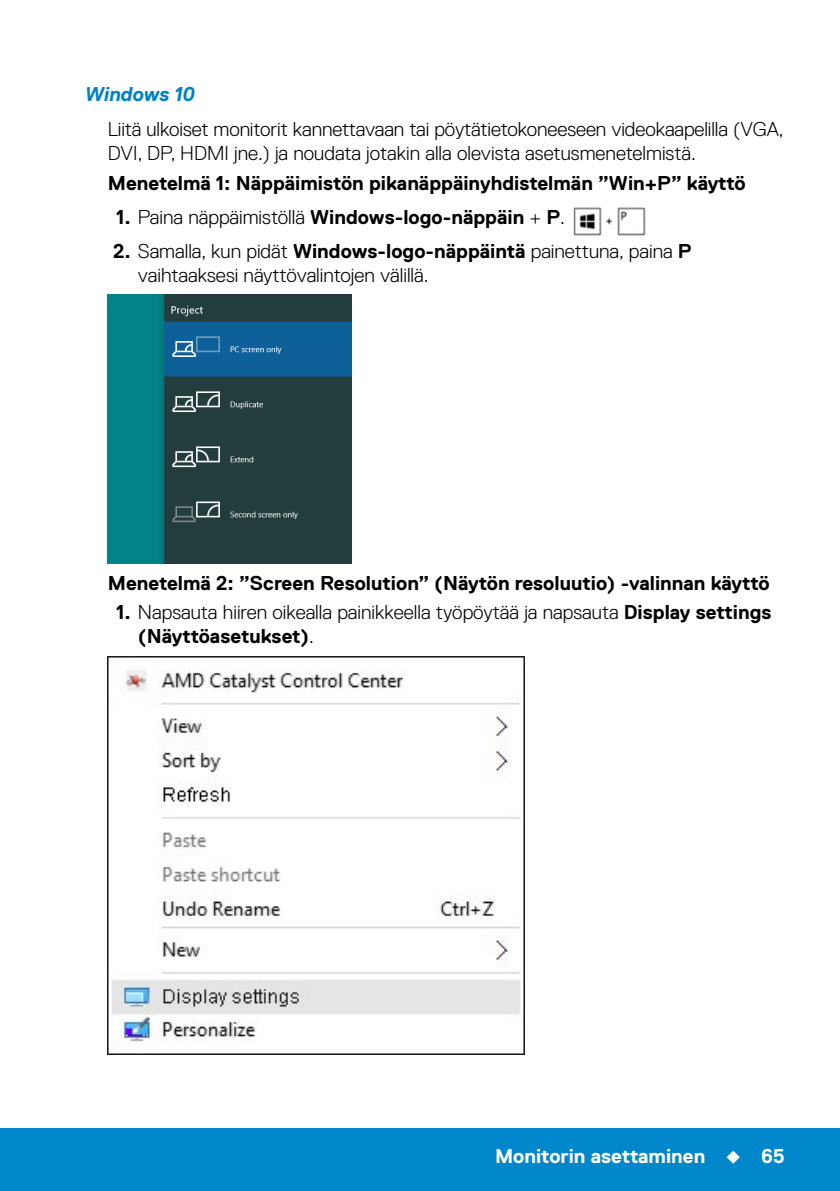
<style>
.page{position:relative;width:840px;height:1191px;background:#fff}
.page>*{position:absolute;margin:0;border:0;box-sizing:border-box;transform-origin:0 0}
.t1{font:300 20px/24px "Dell Replica";color:#000}
.t2{font:700 20px "Dell Replica";color:#000}
.t3{font:700 20px "Dell Replica";color:#fff}
.t4{font:italic 700 20px "Dell Replica";color:#0081c6}
.s1{font-weight:300}
.s2{font-weight:700}
</style>
<div class="page">
<div style="left:0;top:1128px;width:839px;height:63px;background:#0087cb"></div>
<img style="left:573px;top:207px;width:73px;height:29px">
<img style="left:108px;top:294px;width:243px;height:269px">
<img style="left:108px;top:656px;width:416px;height:399px">
<p class="t4" style="left:85px;top:83px;width:111px">Windows 10</p>
<p class="t1" style="left:108px;top:117px;width:677px">Liitä ulkoiset monitorit kannettavaan tai pöytätietokoneeseen videokaapelilla (VGA,<br>DVI, DP, HDMI jne.) ja noudata jotakin alla olevista asetusmenetelmistä.</p>
<p class="t2" style="left:108px;top:172px;width:639px">Menetelmä 1: Näppäimistön pikanäppäinyhdistelmän ”Win+P” käyttö</p>
<p class="t2" style="left:116px;top:206px;width:450px">1. <span class="s1">Paina näppäimistöllä</span> Windows-logo-näppäin <span class="s1">+</span> P<span class="s1">.</span></p>
<p class="t1" style="left:138px;top:239px;width:554px;text-indent:-25px"><span class="s2">2.</span> Samalla, kun pidät <span class="s2">Windows-logo-näppäintä</span> painettuna, paina <span class="s2">P </span>vaihtaaksesi näyttövalintojen välillä.</p>
<p class="t2" style="left:108px;top:572px;width:662px">Menetelmä 2: ”Screen Resolution” (Näytön resoluutio) -valinnan käyttö</p>
<p class="t1" style="left:138px;top:600px;width:634px;text-indent:-22px"><span class="s2">1.</span> Napsauta hiiren oikealla painikkeella työpöytää ja napsauta <span class="s2">Display settings (Näyttöasetukset)</span>.</p>
<p class="t3" style="left:495px;top:1144px;width:291px">Monitorin asettaminen ◆ 65</p>
</div>
